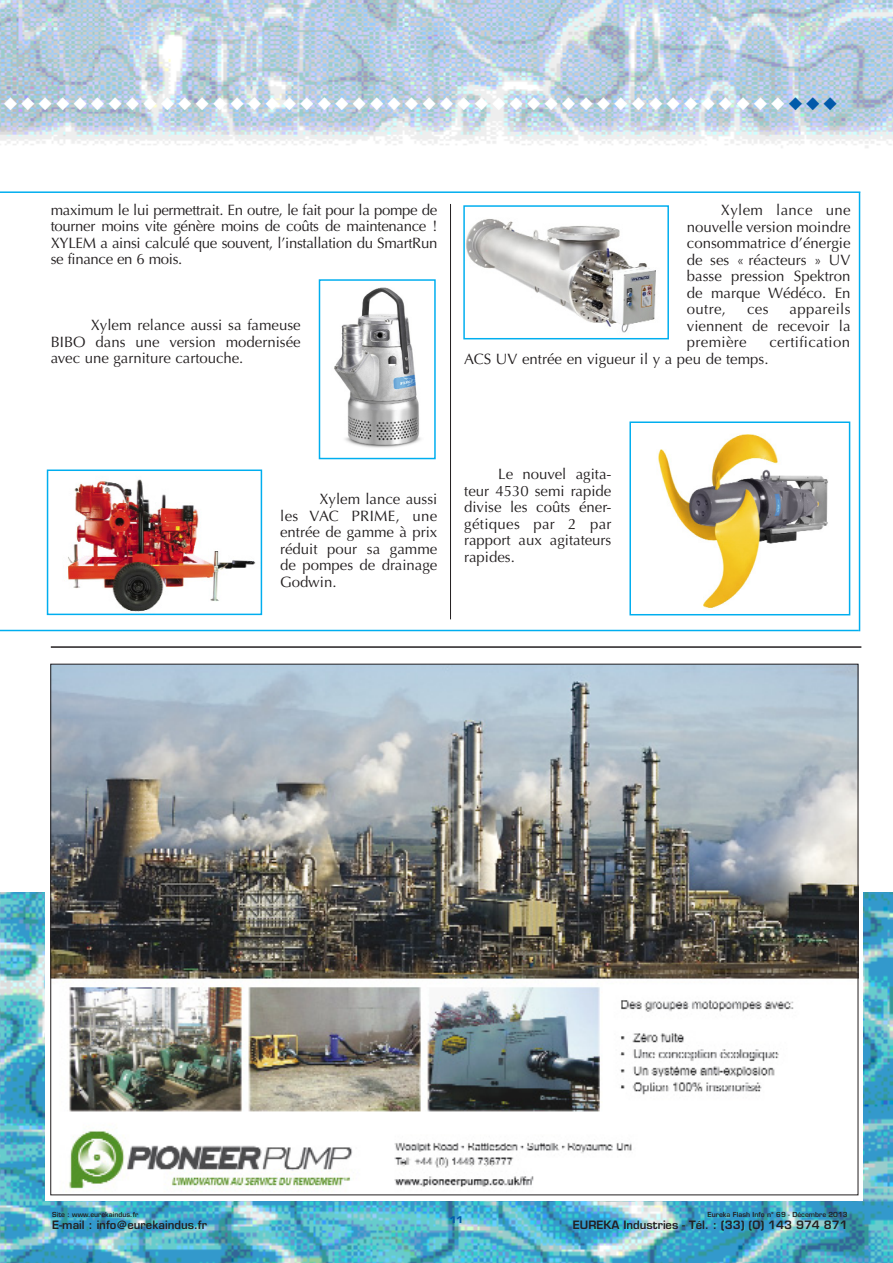
<style>
.page{position:relative;width:893px;height:1263px;background:#fff}
.page>*{position:absolute;margin:0;border:0;box-sizing:border-box;transform-origin:0 0}
.t1{font:18px "Zapf Dingbats";color:#fff}
.t2{font:15px/16.5px "Optima";color:#231f20;text-align:justify}
.t3{font:15px "Optima";letter-spacing:.02em;color:#231f20}
.t4{font:600 11.25px "Eurostile";color:#231f20}
.t5{font:700 9px "Eurostile";color:#015aaa}
.t6{font:600 6.75px "Eurostile";color:#231f20}
.s1{color:#015aaa}
</style>
<div class="page">
<img style="left:0;top:893px;width:892px;height:370px">
<img style="left:0;top:0;width:892px;height:148px">
<hr style="left:0;top:191px;width:860px;height:2px;background:#00aeef">
<hr style="left:859px;top:193px;width:1px;height:438px;background:#00aeef">
<hr style="left:0;top:630px;width:859px;height:1px;background:#00aeef">
<svg style="left:45px;top:886px;width:818px;height:314px"></svg>
<hr style="left:450px;top:204px;width:1px;height:415px;background:#231f20">
<hr style="left:51px;top:646px;width:810px;height:2px;background:#231f20">
<img style="left:334px;top:287px;width:87px;height:161px">
<div style="left:319px;top:279px;width:117px;height:180px;border:2px solid #00aeef"></div>
<img style="left:466px;top:219px;width:190px;height:114px">
<div style="left:463px;top:205px;width:206px;height:134px;border:2px solid #00aeef"></div>
<img style="left:658px;top:434px;width:170px;height:174px">
<div style="left:629px;top:422px;width:221px;height:193px;border:2px solid #00aeef"></div>
<img style="left:67px;top:479px;width:189px;height:133px">
<div style="left:47px;top:470px;width:215px;height:145px;border:2px solid #00aeef"></div>
<img style="left:52px;top:666px;width:804px;height:527px">
<p class="t1" style="left:3px;top:93px;width:835px">◆◆◆◆◆◆◆◆◆◆◆◆◆◆◆◆◆◆◆◆◆◆◆◆◆◆◆◆◆◆◆◆◆◆◆◆◆◆◆◆◆◆◆◆◆<span class="s1">◆◆◆</span></p>
<p class="t2" style="left:51px;top:203px;width:388px">maximum le lui permettrait. En outre, le fait pour la pompe de tourner moins vite génère moins de coûts de maintenance !<br>XYLEM a ainsi calculé que souvent, l’installation du SmartRun se finance en 6 mois.</p>
<p class="t2" style="left:51px;top:318px;width:251px;text-indent:40px">Xylem relance aussi sa fameuse BIBO dans une version modernisée avec une garniture cartouche.</p>
<p class="t2" style="left:687px;top:203px;width:165px;text-indent:34px">Xylem lance une nouvelle version moindre consommatrice d’énergie de ses « réacteurs » UV basse pression Spektron de marque Wédéco. En outre,</p>
<p class="t2" style="left:687px;top:302px;width:165px;text-indent:103px">appareils viennent de recevoir la première</p>
<p class="t2" style="left:747px;top:302px;width:23px">ces</p>
<p class="t3" style="left:769px;top:336px;width:82px">certification</p>
<p class="t2" style="left:464px;top:352px;width:306px">ACS UV entrée en vigueur il y a peu de temps.</p>
<p class="t2" style="left:280px;top:492px;width:159px;text-indent:39px">Xylem lance aussi les VAC PRIME, une entrée de gamme à prix réduit pour sa gamme de pompes de drainage Godwin.</p>
<p class="t2" style="left:464px;top:467px;width:149px;text-indent:34px">Le nouvel agita&shy;teur 4530 semi rapide divise les coûts éner&shy;gétiques par 2 par rapport aux agitateurs rapides.</p>
<p class="t6" style="left:52px;top:1212px;width:87px">Site : www.eurekaindus.fr</p>
<p class="t6" style="left:707px;top:1212px;width:141px">Eureka Flash Info n° 69 - Décembre 2013</p>
<p class="t5" style="left:450px;top:1216px;width:14px">11</p>
<p class="t4" style="left:52px;top:1221px;width:156px">E-mail : info@eurekaindus.fr</p>
<p class="t4" style="left:573px;top:1221px;width:276px">EUREKA Industries - Tél. : (33) (0) 143 974 871</p>
</div>
